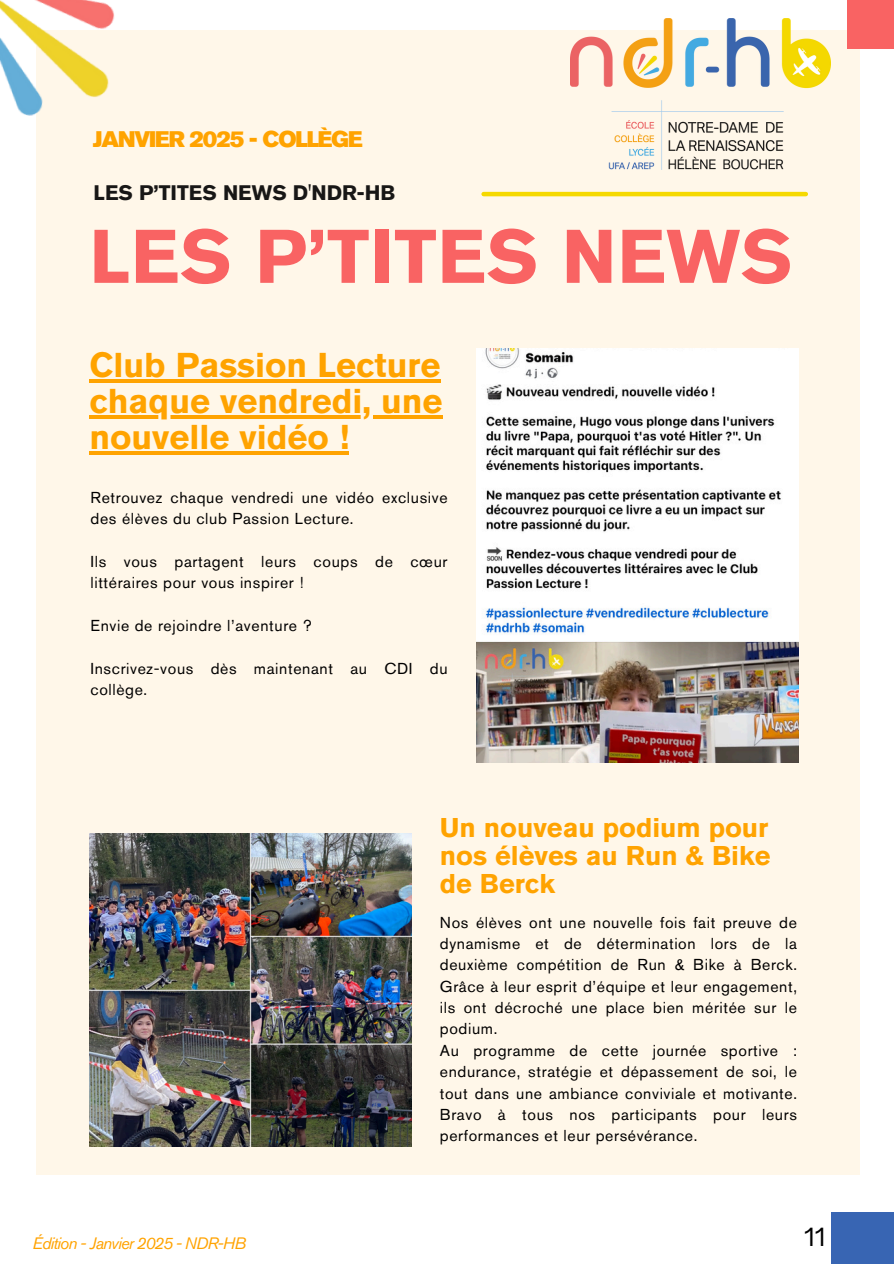
<style>
.page{position:relative;width:894px;height:1264px;background:#fff}
.page>*{position:absolute;margin:0;border:0;box-sizing:border-box;transform-origin:0 0}
.t1{font:700 75px "Akzidenz Grotesk Pro";letter-spacing:.01em;color:#f96363}
.t2{font:700 34.35px/36px "Akzidenz Grotesk Pro";color:#ffa300}
.t3{font:700 27px/28.3px "Akzidenz Grotesk Pro";color:#ffa300;text-align:justify}
.t4{font:24px "Open Sauce One";color:#000}
.t5{font:22.5px "Akzidenz Grotesk Pro Super";letter-spacing:-.05em;color:#ffa300}
.t6{font:700 21px "Akzidenz Grotesk Pro";color:#181716}
.t7{font:italic 16.5px "Akzidenz Grotesk Pro";letter-spacing:-.05em;color:#ffa300}
.t8{font:15.75px/21.3px "Akzidenz Grotesk Pro";letter-spacing:.04em;color:#000}
</style>
<div class="page">
<div style="left:37px;top:30px;width:822px;height:1144px;background:#fff7e9"></div>
<img style="left:476px;top:348px;width:322px;height:414px">
<hr style="left:483px;top:192px;width:322px;height:4px;background:#f5d900">
<div style="left:846px;top:0;width:47px;height:49px;background:#f96363"></div>
<div style="left:831px;top:1212px;width:62px;height:51px;background:#3865b3"></div>
<img style="left:570px;top:19px;width:260px;height:151px">
<img style="left:0;top:0;width:115px;height:180px">
<img style="left:89px;top:833px;width:322px;height:313px">
<hr style="left:89px;top:379px;width:351px;height:3px;background:#ffa300">
<hr style="left:89px;top:415px;width:353px;height:3px;background:#ffa300">
<hr style="left:89px;top:451px;width:260px;height:3px;background:#ffa300">
<p class="t5" style="left:93px;top:130px;width:271px">JANVIER 2025 - COLLÈGE</p>
<h2 class="t6" style="left:94px;top:184px;width:303px">LES P’TITES NEWS D'NDR-HB</h2>
<h1 class="t1" style="left:89px;top:226px;width:704px">LES P’TITES NEWS</h1>
<p class="t2" style="left:89px;top:350px;width:352px">Club Passion Lecture</p>
<p class="t2" style="left:89px;top:386px;width:354px">chaque vendredi, une nouvelle vidéo !</p>
<p class="t8" style="left:90px;top:488px;width:358px">Retrouvez chaque vendredi une vidéo exclusive des élèves du club Passion Lecture.</p>
<h4 class="t8" style="left:90px;top:552px;width:358px">Ils vous partagent leurs coups de cœur littéraires pour vous inspirer !</h4>
<p class="t8" style="left:90px;top:616px;width:222px">Envie de rejoindre l’aventure ?</p>
<p class="t8" style="left:90px;top:659px;width:358px">Inscrivez-vous dès maintenant au CDI du collège.</p>
<p class="t3" style="left:440px;top:815px;width:332px">Un nouveau podium pour nos élèves au Run &amp; Bike de Berck</p>
<p class="t8" style="left:440px;top:913px;width:358px;text-align:justify">Nos élèves ont une nouvelle fois fait preuve de dynamisme et de détermination lors de la deuxième compétition de Run &amp; Bike à Berck.<br>Grâce à leur esprit d’équipe et leur engagement, ils ont décroché une place bien méritée sur le podium.</p>
<p class="t8" style="left:440px;top:1041px;width:358px;text-align:justify">Au programme de cette journée sportive : endurance, stratégie et dépassement de soi, le tout dans une ambiance conviviale et motivante.<br>Bravo à tous nos participants pour leurs performances et leur persévérance.</p>
<p class="t7" style="left:33px;top:1236px;width:215px">Édition - Janvier 2025 - NDR-HB</p>
<h3 class="t4" style="left:804px;top:1222px;width:22px">11</h3>
</div>
